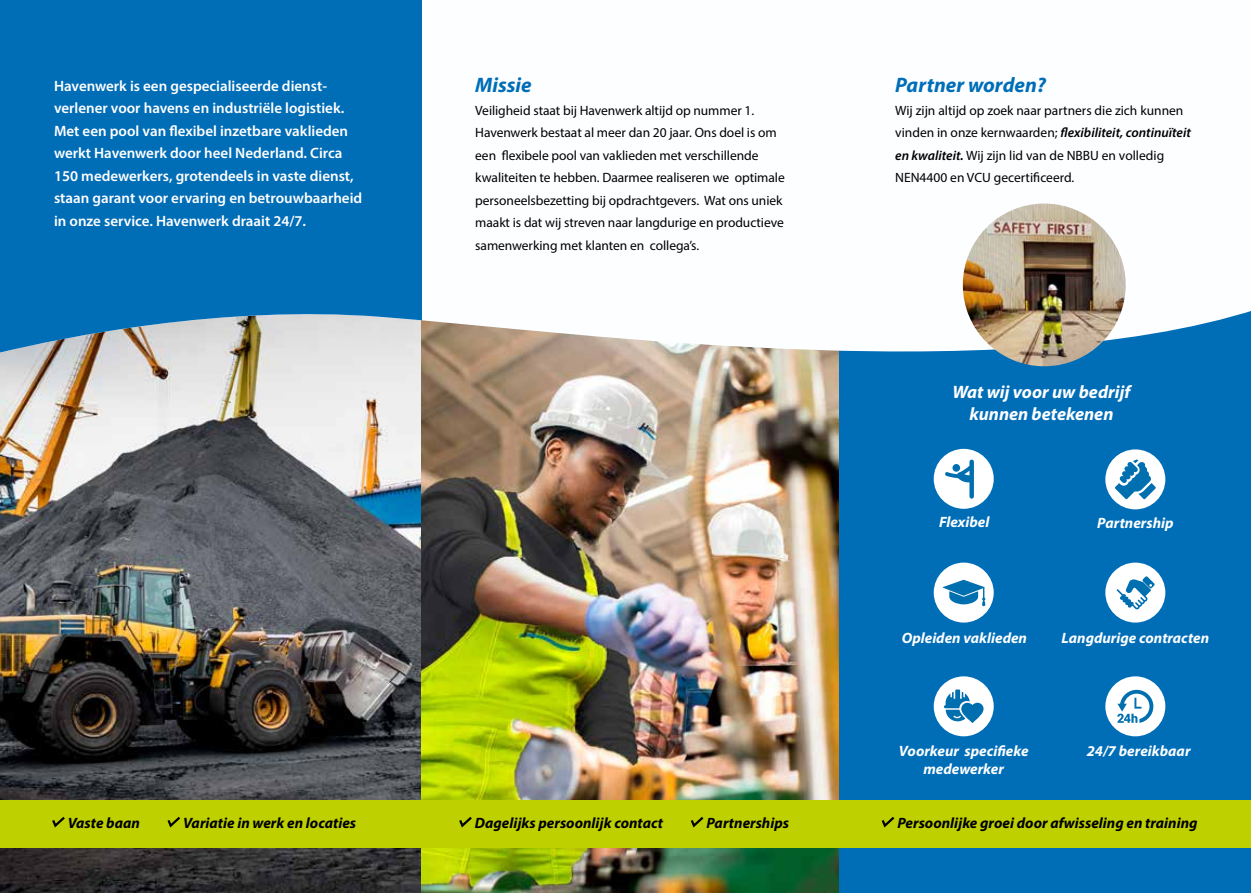
<style>
.page{position:relative;width:1251px;height:893px;background:#fff}
.page>*{position:absolute;margin:0;border:0;box-sizing:border-box;transform-origin:0 0}
.t1{font:italic 700 21px "Myriad Pro";color:#006db7}
.t2{font:italic 700 18px/22.5px "Myriad Pro";color:#fff;text-align:center}
.t3{font:600 15px/22.5px "Myriad Pro";color:#fff}
.t4{font:italic 700 15px "Myriad Pro";color:#000}
.t5{font:italic 700 15px/18px "Myriad Pro";color:#fcfeff;text-align:center}
.t6{font:13.5px/22.5px "Myriad Pro";letter-spacing:-.005em;color:#000}
.s1{font-weight:600;font-style:italic}
</style>
<div class="page">
<div style="left:838px;top:285px;width:412px;height:608px;background:#006db7"></div>
<img style="left:0;top:395px;width:421px;height:498px">
<img style="left:421px;top:395px;width:417px;height:498px">
<svg style="left:0;top:0;width:1250px;height:395px"></svg>
<svg style="left:0;top:0;width:421px;height:390px;background:#237dba"></svg>
<div style="left:0;top:800px;width:1250px;height:47px;background:#bed000"></div>
<svg style="left:52px;top:817px;width:13px;height:11px"></svg>
<svg style="left:167px;top:817px;width:13px;height:11px"></svg>
<svg style="left:459px;top:817px;width:13px;height:11px"></svg>
<svg style="left:690px;top:817px;width:14px;height:11px"></svg>
<svg style="left:881px;top:817px;width:14px;height:11px"></svg>
<div style="left:1105px;top:676px;width:60px;height:60px;background:#fff;border-radius:50%"></div>
<svg style="left:1108px;top:680px;width:53px;height:53px"></svg>
<svg style="left:933px;top:563px;width:60px;height:60px"></svg>
<svg style="left:937px;top:566px;width:52px;height:53px"></svg>
<svg style="left:933px;top:676px;width:60px;height:60px"></svg>
<svg style="left:937px;top:680px;width:52px;height:53px"></svg>
<div style="left:1105px;top:449px;width:60px;height:60px;background:#fff;border-radius:50%"></div>
<svg style="left:1108px;top:453px;width:53px;height:53px"></svg>
<div style="left:1105px;top:563px;width:60px;height:60px;background:#fff;border-radius:50%"></div>
<svg style="left:1108px;top:566px;width:53px;height:53px"></svg>
<div style="left:933px;top:449px;width:60px;height:60px;background:#fff;border-radius:50%"></div>
<svg style="left:937px;top:452px;width:52px;height:53px"></svg>
<img style="left:962px;top:204px;width:163px;height:162px;border-radius:81px">
<p class="t3" style="left:54px;top:74px;width:310px">Havenwerk is een gespecialiseerde dienst&shy;verlener voor havens en industriële logistiek.<br>Met een pool van flexibel inzetbare vaklieden werkt Havenwerk door heel Nederland. Circa 150 medewerkers, grotendeels in vaste dienst, staan garant voor ervaring en betrouwbaarheid in onze service. Havenwerk draait 24/7.</p>
<h1 class="t1" style="left:475px;top:72px;width:58px">Missie</h1>
<p class="t6" style="left:475px;top:99px;width:311px">Veiligheid staat bij Havenwerk altijd op nummer 1.<br>Havenwerk bestaat al meer dan 20 jaar. Ons doel is om een flexibele pool van vaklieden met verschillende kwaliteiten te hebben. Daarmee realiseren we optimale personeelsbezetting bij opdrachtgevers. Wat ons uniek maakt is dat wij streven naar langdurige en productieve samenwerking met klanten en collega’s.</p>
<h1 class="t1" style="left:895px;top:72px;width:152px">Partner worden?</h1>
<p class="t6" style="left:895px;top:99px;width:297px">Wij zijn altijd op zoek naar partners die zich kunnen vinden in onze kernwaarden; <span class="s1">flexibiliteit, continuïteit en kwaliteit.</span> Wij zijn lid van de NBBU en volledig NEN4400 en VCU gecertificeerd.</p>
<h2 class="t2" style="left:952px;top:380px;width:179px">Wat wij voor uw bedrijf kunnen betekenen</h2>
<p class="t5" style="left:938px;top:513px;width:52px">Flexibel</p>
<p class="t5" style="left:1096px;top:513px;width:78px">Partnership</p>
<p class="t5" style="left:901px;top:628px;width:127px">Opleiden vaklieden</p>
<p class="t5" style="left:1061px;top:628px;width:149px">Langdurige contracten</p>
<p class="t5" style="left:898px;top:742px;width:131px">Voorkeur specifieke medewerker</p>
<p class="t5" style="left:1086px;top:742px;width:105px">24/7 bereikbaar</p>
<p class="t4" style="left:68px;top:813px;width:73px">Vaste baan</p>
<p class="t4" style="left:183px;top:813px;width:174px">Variatie in werk en locaties</p>
<p class="t4" style="left:475px;top:813px;width:190px">Dagelijks persoonlijk contact</p>
<p class="t4" style="left:706px;top:813px;width:84px">Partnerships</p>
<p class="t4" style="left:897px;top:813px;width:301px">Persoonlijke groei door afwisseling en training</p>
</div>
